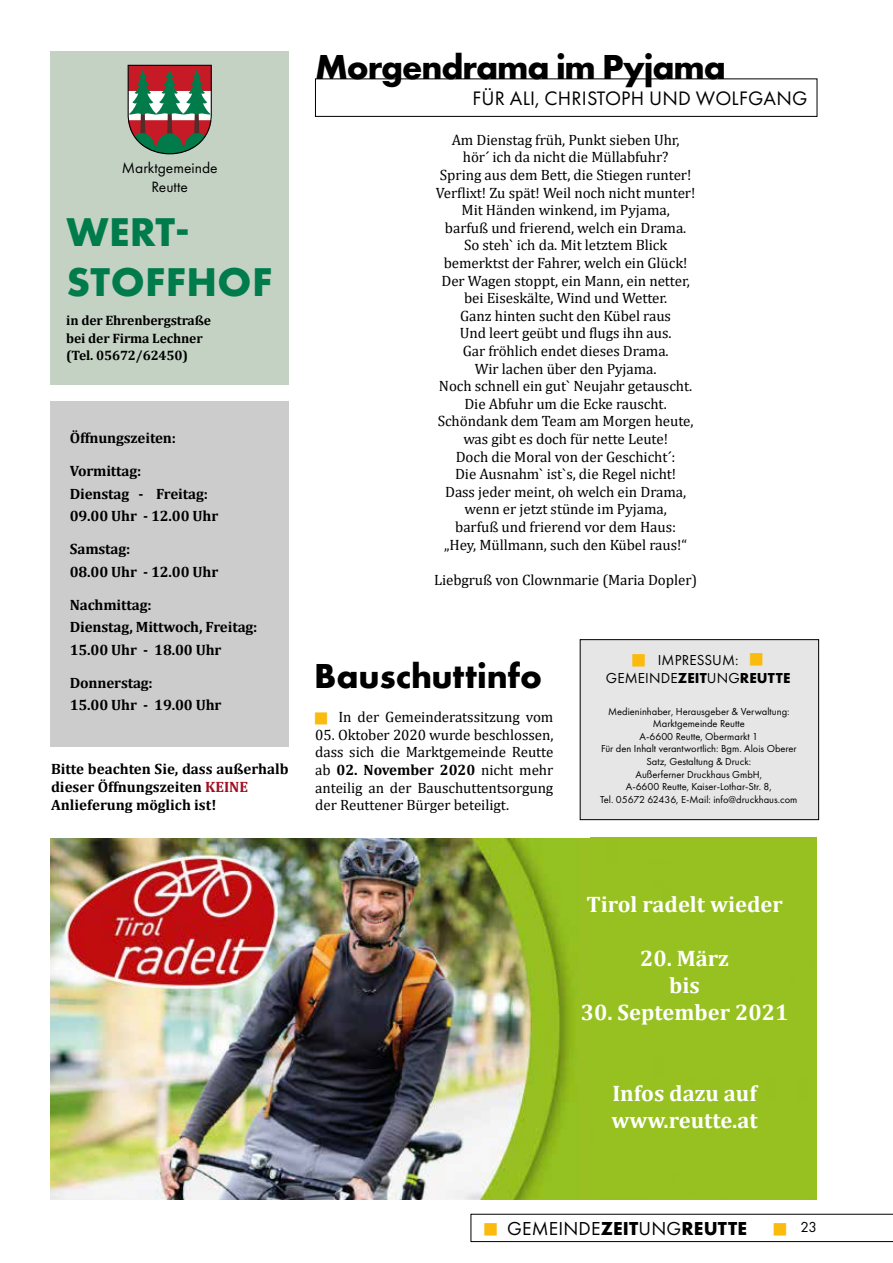
<style>
.page{position:relative;width:893px;height:1263px;background:#fff}
.page>*{position:absolute;margin:0;border:0;box-sizing:border-box;transform-origin:0 0}
.t1{font:700 41.7px/50.1px "Futura PT";letter-spacing:.01em;color:#007b4b}
.t2{font:700 36px "Futura PT";letter-spacing:-.03em;color:#000}
.t3{font:700 36px "Futura PT";color:#000}
.t4{font:700 22.5px/27px "Cambria";color:#fff;text-align:center}
.t5{font:20.25px "Futura PT";letter-spacing:.01em;color:#000}
.t6{font:19.5px "Futura PT";letter-spacing:.01em;color:#000}
.t7{font:15.45px/18.6px "Futura PT";color:#000;text-align:center}
.t8{font:15px/17.5px "Cambria";letter-spacing:-.005em;color:#000;text-align:justify}
.t9{font:700 15px/22.5px "Cambria";letter-spacing:-.01em;color:#000}
.t10{font:15px/17.5px "Futura PT";letter-spacing:.01em;color:#000;text-align:center}
.t11{font:700 13.65px/17.5px "Cambria";letter-spacing:-.01em;color:#000}
.t12{font:10.5px/12.6px "Futura PT";color:#000;text-align:center}
.s1{color:#9f0e20}
.s2{font-weight:700}
</style>
<div class="page">
<div style="left:51px;top:51px;width:238px;height:334px;background:#c4d2c3"></div>
<svg style="left:128px;top:65px;width:84px;height:90px;background:#846d60"></svg>
<div style="left:51px;top:401px;width:238px;height:345px;background:#ccc"></div>
<div style="left:580px;top:640px;width:239px;height:180px;background:#e6e6e6"></div>
<div style="left:580px;top:639px;width:239px;height:181px;border:1px solid #000"></div>
<img style="left:51px;top:838px;width:539px;height:361px">
<div style="left:590px;top:838px;width:226px;height:361px;background:#97c121"></div>
<div style="left:315px;top:78px;width:502px;height:39px;border:1px solid #000"></div>
<svg style="left:471px;top:1214px;width:422px;height:28px"></svg>
<p class="t7" style="left:122px;top:159px;width:97px">Marktgemeinde<br>Reutte</p>
<h1 class="t1" style="left:66px;top:205px;width:207px">WERT-<br>STOFFHOF</h1>
<p class="t11" style="left:66px;top:311px;width:146px">in der Ehrenbergstraße bei der Firma Lechner (Tel. 05672/62450)</p>
<p class="t9" style="left:70px;top:426px;width:108px">Öffnungszeiten:</p>
<p class="t9" style="left:70px;top:459px;width:150px">Vormittag:<br>Dienstag - Freitag:<br>09.00 Uhr - 12.00 Uhr</p>
<p class="t9" style="left:70px;top:537px;width:150px">Samstag:<br>08.00 Uhr - 12.00 Uhr</p>
<p class="t9" style="left:70px;top:593px;width:189px">Nachmittag:<br>Dienstag, Mittwoch, Freitag:<br>15.00 Uhr - 18.00 Uhr</p>
<p class="t9" style="left:70px;top:671px;width:153px">Donnerstag:<br>15.00 Uhr - 19.00 Uhr</p>
<p class="t9" style="left:51px;top:759px;width:239px;line-height:18px">Bitte beachten Sie, dass außerhalb dieser Öffnungszeiten <span class="s1">KEINE<br></span>Anlieferung möglich ist!</p>
<h2 class="t2" style="left:315px;top:43px;width:412px">Morgendrama im Pyjama</h2>
<h3 class="t5" style="left:472px;top:87px;width:336px">FÜR ALI, CHRISTOPH UND WOLFGANG</h3>
<p class="t8" style="left:436px;top:131px;width:261px;text-align:center">Am Dienstag früh, Punkt sieben Uhr,<br>hör´ ich da nicht die Müllabfuhr?<br>Spring aus dem Bett, die Stiegen runter!<br>Verflixt! Zu spät! Weil noch nicht munter!<br>Mit Händen winkend, im Pyjama,<br>barfuß und frierend, welch ein Drama.<br>So steh` ich da. Mit letztem Blick bemerktst der Fahrer, welch ein Glück!<br>Der Wagen stoppt, ein Mann, ein netter, bei Eiseskälte, Wind und Wetter.<br>Ganz hinten sucht den Kübel raus<br>Und leert geübt und flugs ihn aus.<br>Gar fröhlich endet dieses Drama.<br>Wir lachen über den Pyjama.<br>Noch schnell ein gut` Neujahr getauscht.<br>Die Abfuhr um die Ecke rauscht.<br>Schöndank dem Team am Morgen heute, was gibt es doch für nette Leute!<br>Doch die Moral von der Geschicht´:<br>Die Ausnahm` ist`s, die Regel nicht!<br>Dass jeder meint, oh welch ein Drama, wenn er jetzt stünde im Pyjama,<br>barfuß und frierend vor dem Haus:<br>„Hey, Müllmann, such den Kübel raus!“</p>
<p class="t8" style="left:434px;top:571px;width:265px">Liebgruß von Clownmarie (Maria Dopler)</p>
<h2 class="t3" style="left:314px;top:653px;width:230px">Bauschuttinfo</h2>
<p class="t8" style="left:338px;top:708px;width:217px">In der Gemeinderatssitzung vom</p>
<p class="t8" style="left:315px;top:726px;width:240px">05. Oktober 2020 wurde beschlossen, dass sich die Marktgemeinde Reutte ab <span class="s2">02. November 2020</span> nicht mehr anteilig an der Bauschuttentsorgung der Reuttener Bürger beteiligt.</p>
<p class="t10" style="left:606px;top:651px;width:186px">IMPRESSUM:<br>GEMEINDE<span class="s2">ZEIT</span>UNG<span class="s2">REUTTE</span></p>
<p class="t12" style="left:600px;top:705px;width:199px">Medieninhaber, Herausgeber &amp; Verwaltung:<br>Marktgemeinde Reutte<br>A-6600 Reutte, Obermarkt 1<br>Für den Inhalt verantwortlich: Bgm. Alois Oberer Satz, Gestaltung &amp; Druck:<br>Außerferner Druckhaus GmbH,<br>A-6600 Reutte, Kaiser-Lothar-Str. 8,<br>Tel. 05672 62436, E-Mail: info@druckhaus.com</p>
<h3 class="t4" style="left:586px;top:890px;width:198px">Tirol radelt wieder</h3>
<h3 class="t4" style="left:640px;top:944px;width:91px">20. März bis</h3>
<h3 class="t4" style="left:581px;top:998px;width:209px">30. September 2021</h3>
<h3 class="t4" style="left:612px;top:1079px;width:148px;text-align:left">Infos dazu auf www.reutte.at</h3>
<h3 class="t6" style="left:507px;top:1217px;width:241px">GEMEINDE<span class="s2">ZEIT</span>UNG<span class="s2">REUTTE</span></h3>
<p class="t10" style="left:800px;top:1218px;width:18px">23</p>
</div>
